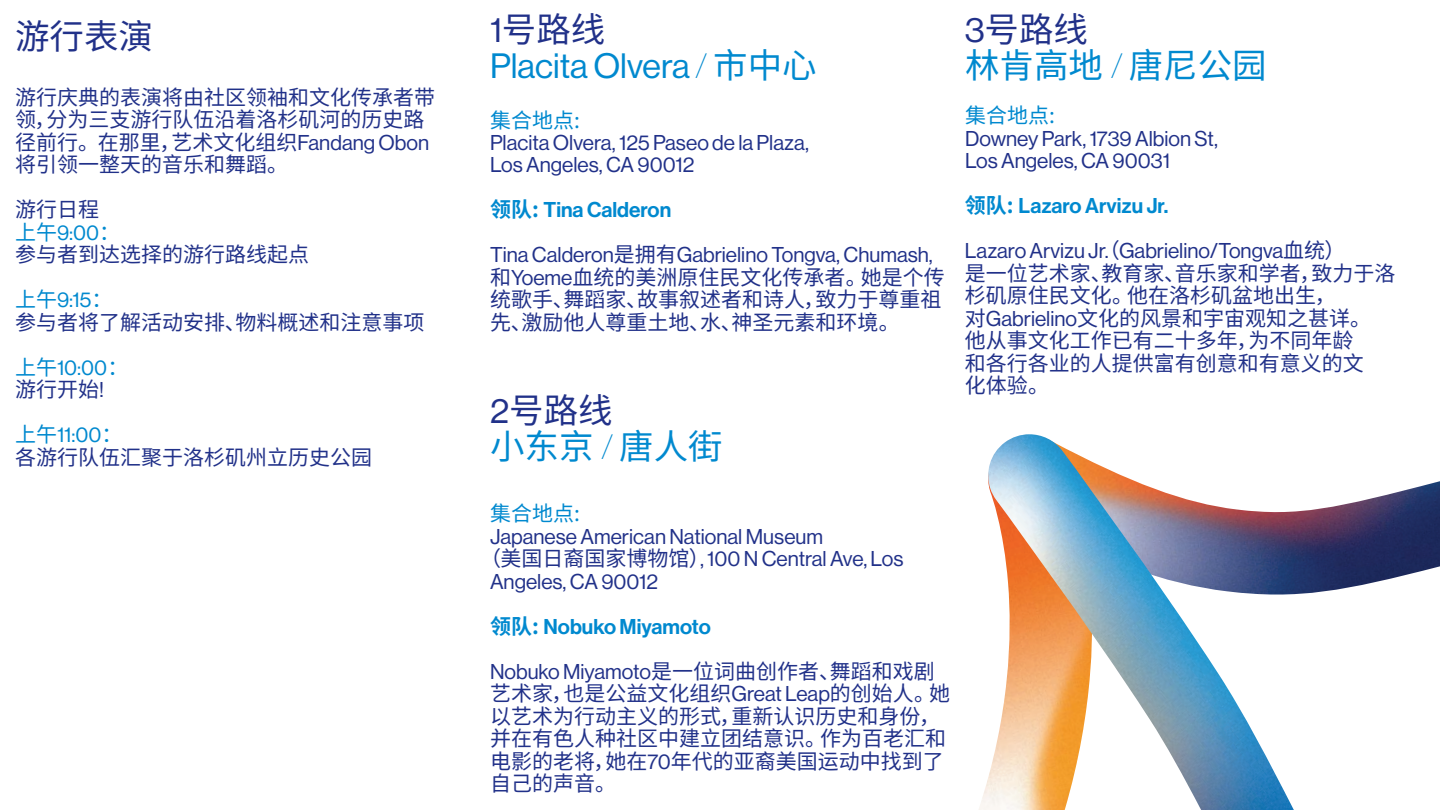
<style>
.page{position:relative;width:1440px;height:810px;background:#fff}
.page>*{position:absolute;margin:0;border:0;box-sizing:border-box;transform-origin:0 0}
.t1{font:34.5px/36px "Source Han Sans CN";color:#0089cf}
.t2{font:34.5px "N Haas Grotesk DS Pro 55 Rg";color:#0089cf}
.t3{font:34.5px "Source Han Sans CN";color:#213189}
.t4{font:21px/22.5px "Source Han Sans CN";color:#213189}
.t5{font:21px/22.5px "N Haas Grotesk DS Pro 55 Rg";color:#213189}
.t6{font:21px "N Haas Grotesk DS Pro 65 Md";color:#0089cf}
.t7{font:21px "N Haas Grotesk DS Pro 55 Rg";color:#0089cf}
.t8{font:21px "Source Han Sans CN";color:#0089cf}
.s1{font-family:"N Haas Grotesk DS Pro 55 Rg"}
.s2{font-family:"Source Han Sans CN"}
.s3{font-family:"N Haas Grotesk DS Pro 25 Th"}
.s4{font-family:"Source Han Sans CN";font-weight:700}
.s5{font-family:"N Haas Grotesk DS Pro 55 Rg";color:#213189}
.s6{color:#213189}
</style>
<div class="page">
<img style="left:1294px;top:481px;width:146px;height:114px">
<img style="left:985px;top:434px;width:309px;height:376px">
<h1 class="t3" style="left:15px;top:17px;width:139px">游行表演</h1>
<p class="t4" style="left:15px;top:87px;width:421px">游行庆典的表演将由社区领袖和文化传承者带领，分为三支游行队伍沿着洛杉矶河的历史路径前行。在那里，艺术文化组织<span class="s1">Fandang Obon</span>将引领一整天的音乐和舞蹈。</p>
<p class="t4" style="left:15px;top:199px;width:85px">游行日程</p>
<p class="t7" style="left:15px;top:221px;width:107px"><span class="s2">上午</span>9:00<span class="s2">：</span></p>
<p class="t4" style="left:15px;top:244px;width:295px">参与者到达选择的游行路线起点</p>
<p class="t7" style="left:15px;top:288px;width:99px"><span class="s2">上午</span>9:15<span class="s2">：</span></p>
<p class="t4" style="left:15px;top:311px;width:411px">参与者将了解活动安排、物料概述和注意事项</p>
<p class="t7" style="left:15px;top:356px;width:115px"><span class="s2">上午</span>10:00<span class="s2">：</span></p>
<p class="t4" style="left:15px;top:379px;width:90px">游行开始<span class="s1">!</span></p>
<p class="t7" style="left:15px;top:423px;width:109px"><span class="s2">上午</span>11:00<span class="s2">：</span></p>
<p class="t4" style="left:15px;top:446px;width:358px">各游行队伍汇聚于洛杉矶州立历史公园</p>
<h1 class="t3" style="left:490px;top:10px;width:117px"><span class="s1">1</span>号路线</h1>
<h1 class="t2" style="left:490px;top:47px;width:328px">Placita Olvera <span class="s3">/</span> <span class="s2">市中心</span></h1>
<p class="t8" style="left:490px;top:108px;width:91px">集合地点:</p>
<p class="t5" style="left:490px;top:132px;width:320px">Placita Olvera, 125 Paseo de la Plaza,<br>Los Angeles, CA 90012</p>
<p class="t6" style="left:490px;top:198px;width:183px"><span class="s4">领队:</span> Tina Calderon</p>
<p class="t5" style="left:490px;top:244px;width:444px">Tina Calderon<span class="s2">是拥有</span>Gabrielino Tongva, Chumash,</p>
<p class="t4" style="left:490px;top:266px;width:456px">和<span class="s1">Yoeme</span>血统的美洲原住民文化传承者。她是个传统歌手、舞蹈家、故事叙述者和诗人，致力于尊重祖先、激励他人尊重土地、水、神圣元素和环境。</p>
<h1 class="t1" style="left:490px;top:393px;width:234px"><span class="s5">2</span><span class="s6">号路线<br></span>小东京 <span class="s3">/</span> 唐人街</h1>
<h1 class="t1" style="left:965px;top:13px;width:303px"><span class="s5">3</span><span class="s6">号路线<br></span>林肯高地 <span class="s3">/</span> 唐尼公园</h1>
<p class="t8" style="left:965px;top:104px;width:91px">集合地点:</p>
<p class="t5" style="left:965px;top:127px;width:255px">Downey Park, 1739 Albion St,<br>Los Angeles, CA 90031</p>
<p class="t6" style="left:965px;top:194px;width:205px"><span class="s4">领队:</span> Lazaro Arvizu Jr.</p>
<p class="t5" style="left:965px;top:240px;width:382px">Lazaro Arvizu Jr.<span class="s2">（</span>Gabrielino/Tongva<span class="s2">血统）</span></p>
<p class="t4" style="left:965px;top:262px;width:432px">是一位艺术家、教育家、音乐家和学者，致力于洛杉矶原住民文化。他在洛杉矶盆地出生，对<span class="s1">Gabrielino</span>文化的风景和宇宙观知之甚详。他从事文化工作已有二十多年，为不同年龄<br>和各行各业的人提供富有创意和有意义的文<br>化体验。</p>
<p class="t8" style="left:490px;top:502px;width:91px">集合地点:</p>
<p class="t5" style="left:490px;top:525px;width:335px">Japanese American National Museum</p>
<p class="t5" style="left:480px;top:548px;width:425px"><span class="s2">（美国日裔国家博物馆）</span>, 100 N Central Ave, Los</p>
<p class="t5" style="left:490px;top:570px;width:170px">Angeles, CA 90012</p>
<p class="t6" style="left:490px;top:614px;width:222px"><span class="s4">领队:</span> Nobuko Miyamoto</p>
<p class="t5" style="left:490px;top:660px;width:446px">Nobuko Miyamoto<span class="s2">是一位词曲创作者、舞蹈和戏剧</span></p>
<p class="t4" style="left:490px;top:683px;width:462px">艺术家，也是公益文化组织<span class="s1">Great Leap</span>的创始人。她以艺术为行动主义的形式，重新认识历史和身份，并在有色人种社区中建立团结意识。作为百老汇和电影的老将，她在<span class="s1">70</span>年代的亚裔美国运动中找到了自己的声音。</p>
</div>
